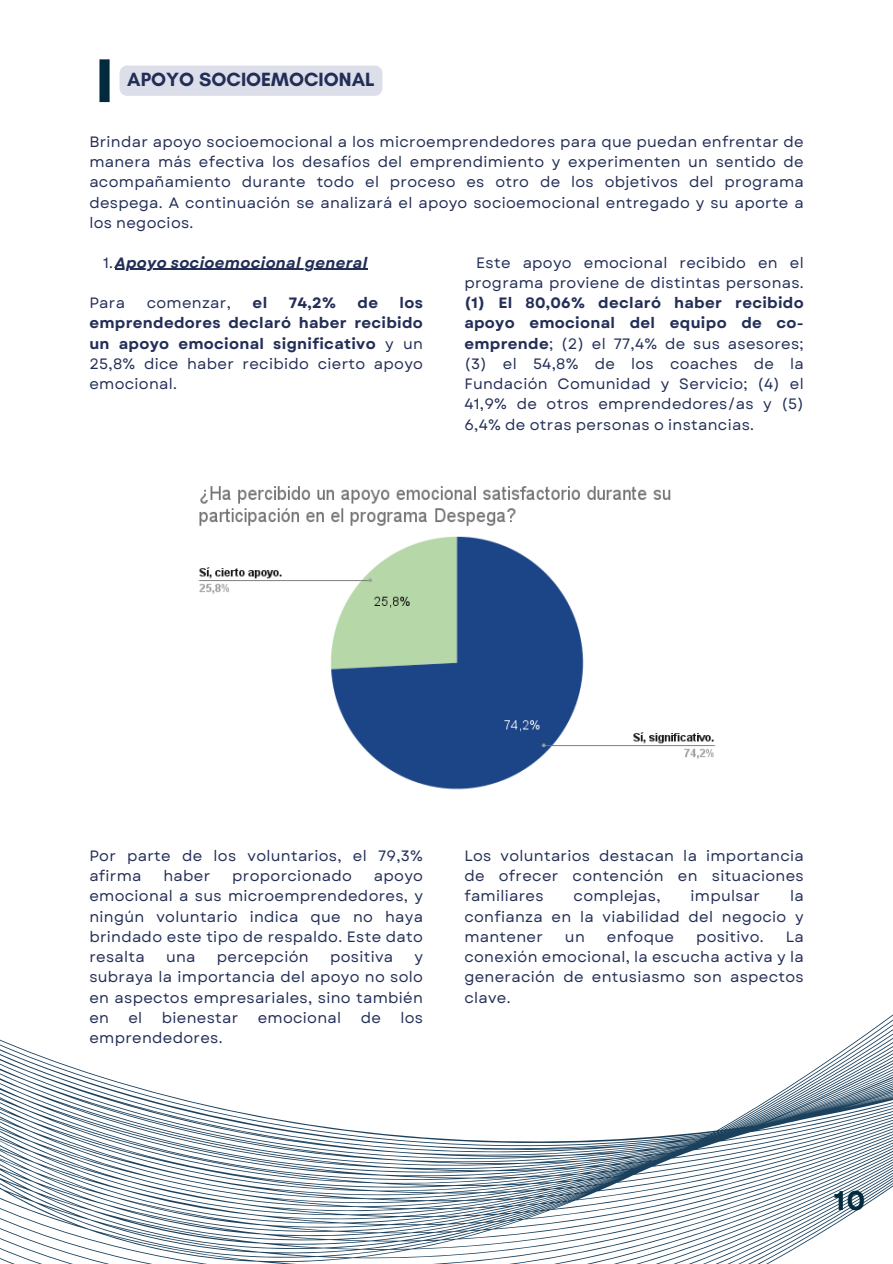
<style>
.page{position:relative;width:893px;height:1264px;background:#fff}
.page>*{position:absolute;margin:0;border:0;box-sizing:border-box;transform-origin:0 0}
.t1{font:700 27px "Garet";color:#022a3d}
.t2{font:700 19.5px "Glacial Indifference";color:#232e57}
.t3{font:15px/20.2px "Garet";letter-spacing:.02em;color:#232e57;text-align:justify}
.t4{font:700 15px/20.2px "Garet";letter-spacing:.02em;color:#232e57;text-align:justify}
.t5{font:italic 700 15px "Garet";letter-spacing:.02em;color:#232e57}
.s1{font-weight:400;font-style:normal}
.s2{font-weight:700}
.s3{font-weight:400}
</style>
<div class="page">
<div style="left:119px;top:66px;width:263px;height:30px;background:#dcdfea;border-radius:8px"></div>
<div style="left:99px;top:59px;width:11px;height:43px;background:#022a3d"></div>
<hr style="left:115px;top:269px;width:252px;height:1px;background:#232e57">
<img style="left:198px;top:486px;width:518px;height:283px">
<svg style="left:0;top:769px;width:892px;height:494px"></svg>
<h1 class="t2" style="left:127px;top:68px;width:249px">APOYO SOCIOEMOCIONAL</h1>
<p class="t3" style="left:89px;top:131px;width:716px">Brindar apoyo socioemocional a los microemprendedores para que puedan enfrentar de manera más efectiva los desafíos del emprendimiento y experimenten un sentido de acompañamiento durante todo el proceso es otro de los objetivos del programa despega. A continuación se analizará el apoyo socioemocional entregado y su aporte a los negocios.</p>
<p class="t5" style="left:103px;top:251px;width:266px"><span class="s1">1.</span>Apoyo socioemocional general</p>
<p class="t3" style="left:89px;top:293px;width:37px">Para</p>
<p class="t3" style="left:147px;top:293px;width:86px">comenzar,</p>
<p class="t4" style="left:253px;top:293px;width:16px">el</p>
<p class="t4" style="left:289px;top:293px;width:49px">74,2%</p>
<p class="t4" style="left:357px;top:293px;width:22px">de</p>
<p class="t3" style="left:464px;top:252px;width:341px;text-indent:12px">Este apoyo emocional recibido en el programa proviene de distintas personas. <span class="s2">(1) El 80,06% declaró haber recibido apoyo emocional del equipo de co&shy;emprende</span>; (2) el 77,4% de sus asesores; (3) el 54,8% de los coaches de la Fundación Comunidad y Servicio; (4) el 41,9% de otros emprendedores/as y (5)<br>6,4% de otras personas o instancias.</p>
<p class="t4" style="left:89px;top:293px;width:335px;text-indent:310px">los emprendedores declaró haber recibido un apoyo emocional significativo <span class="s3">y un 25,8% dice haber recibido cierto apoyo emocional.</span></p>
<p class="t3" style="left:89px;top:845px;width:335px">Por parte de los voluntarios, el 79,3% afirma</p>
<p class="t3" style="left:163px;top:865px;width:48px">haber</p>
<p class="t3" style="left:232px;top:865px;width:121px">proporcionado</p>
<p class="t3" style="left:89px;top:865px;width:335px;text-indent:284px">apoyo emocional a sus microemprendedores, y ningún voluntario indica que no haya brindado este tipo de respaldo. Este dato resalta</p>
<p class="t3" style="left:166px;top:946px;width:31px">una</p>
<p class="t3" style="left:217px;top:946px;width:93px">percepción</p>
<p class="t3" style="left:330px;top:946px;width:65px">positiva</p>
<p class="t3" style="left:89px;top:946px;width:335px;text-indent:325px">y subraya la importancia del apoyo no solo en aspectos empresariales, sino también en</p>
<p class="t3" style="left:128px;top:1007px;width:15px">el</p>
<p class="t3" style="left:162px;top:1007px;width:78px">bienestar</p>
<p class="t3" style="left:258px;top:1007px;width:85px">emocional</p>
<p class="t3" style="left:360px;top:1007px;width:22px">de</p>
<p class="t3" style="left:400px;top:1007px;width:24px">los</p>
<p class="t3" style="left:89px;top:1027px;width:135px">emprendedores.</p>
<p class="t3" style="left:464px;top:845px;width:341px">Los voluntarios destacan la importancia de ofrecer contención en situaciones familiares</p>
<p class="t3" style="left:464px;top:886px;width:341px;text-indent:326px">la confianza en la viabilidad del negocio y mantener</p>
<p class="t3" style="left:573px;top:886px;width:88px">complejas,</p>
<p class="t3" style="left:690px;top:886px;width:71px">impulsar</p>
<p class="t3" style="left:565px;top:926px;width:21px">un</p>
<p class="t3" style="left:607px;top:926px;width:69px">enfoque</p>
<p class="t3" style="left:696px;top:926px;width:69px">positivo.</p>
<p class="t3" style="left:464px;top:926px;width:341px;text-indent:321px">La conexión emocional, la escucha activa y la generación de entusiasmo son aspectos clave.</p>
<p class="t1" style="left:833px;top:1181px;width:33px">10</p>
</div>
